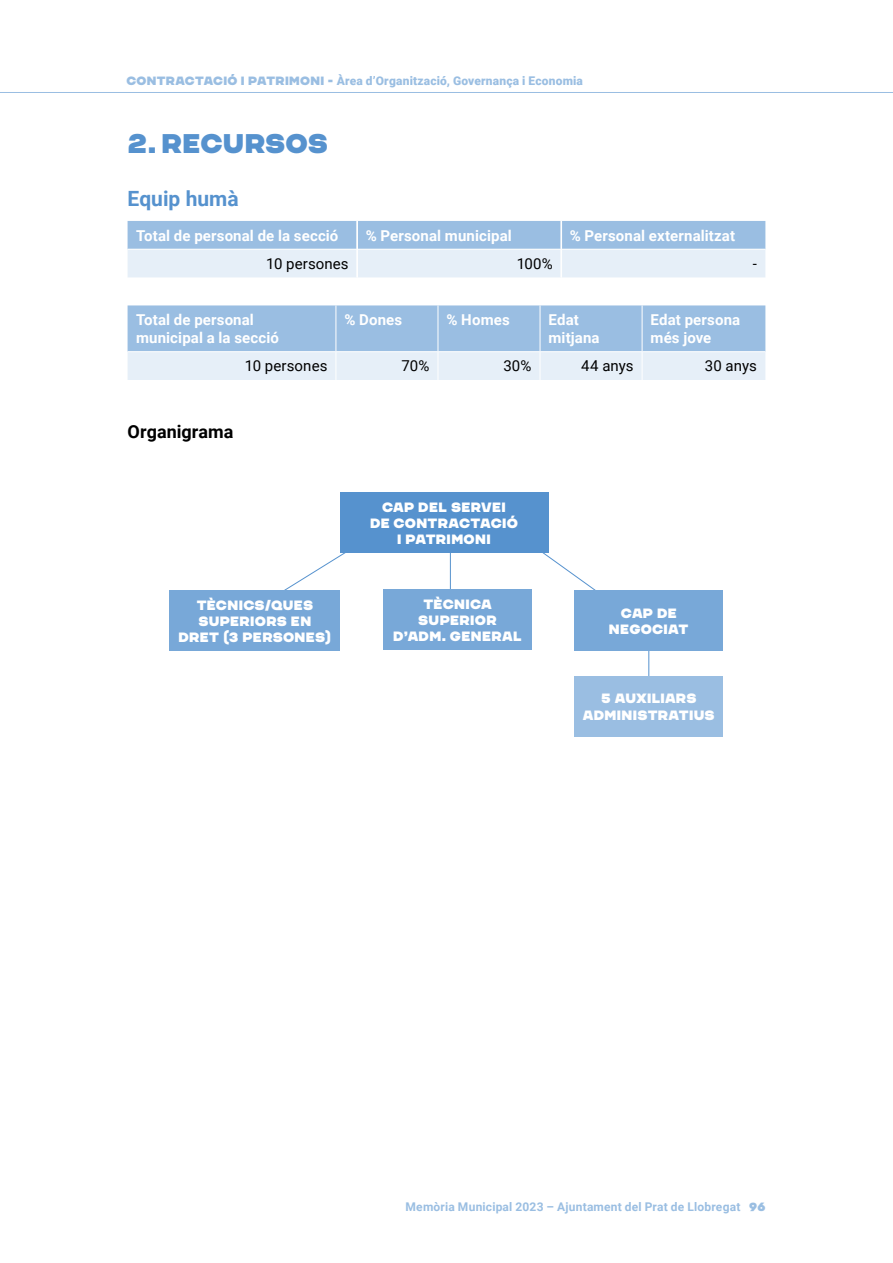
<style>
.page{position:relative;width:893px;height:1263px;background:#fff}
.page>*{position:absolute;margin:0;border:0;box-sizing:border-box;transform-origin:0 0}
.títol{font:27px "CHANEY";color:#5692ce}
.subitol{font:700 21px "Roboto";color:#5692ce}
.negretes{font:700 18px "Roboto";color:#000}
.pa_de_text{font:700 15px/18px "Roboto";letter-spacing:.01em;color:#fff}
.pa_de_text-2{font:15px "Roboto";letter-spacing:.005em;color:#000}
.pa_de_text-3{font:13.5px/16.2px "CHANEY";letter-spacing:.02em;color:#fff;text-align:center}
.t1{font:900 12px "Roboto";letter-spacing:.015em;color:#9abee2}
.t2{font:700 12px "Roboto";letter-spacing:.015em;color:#9abee2}
.s1{font-family:"CHANEY";font-weight:400}
.s2{font-weight:400;color:#fff}
</style>
<div class="page">
<hr style="left:0;top:92px;width:893px;height:1px;background:#9abee2">
<svg style="left:128px;top:221px;width:637px;height:56px;background:#c0d7ed"></svg>
<hr style="left:561px;top:249px;width:204px;height:1px;background:#fff">
<svg style="left:128px;top:305px;width:637px;height:75px;background:#b8d1ea"></svg>
<div style="left:340px;top:493px;width:208px;height:60px;background:#5692ce"></div>
<svg style="left:284px;top:553px;width:62px;height:37px"></svg>
<hr style="left:450px;top:551px;width:1px;height:45px;background:#5692ce">
<svg style="left:542px;top:549px;width:108px;height:127px"></svg>
<div style="left:170px;top:590px;width:170px;height:61px;background:#78a8d8"></div>
<div style="left:383px;top:589px;width:149px;height:60px;background:#78a8d8"></div>
<div style="left:574px;top:590px;width:149px;height:61px;background:#78a8d8"></div>
<div style="left:574px;top:676px;width:149px;height:60px;background:#9abee2"></div>
<p class="t1" style="left:126px;top:72px;width:458px"><span class="s1">CONTRACTACIÓ I PATRIMONI -</span> Àrea d’Organització, Governança i Economia</p>
<p class="títol" style="left:128px;top:127px;width:202px">2. RECURSOS</p>
<p class="subitol" style="left:128px;top:184px;width:113px">Equip humà</p>
<p class="pa_de_text" style="left:136px;top:226px;width:204px">Total de personal de la secció</p>
<p class="pa_de_text" style="left:366px;top:226px;width:148px">% Personal municipal</p>
<p class="pa_de_text" style="left:570px;top:226px;width:167px">% Personal externalitzat</p>
<p class="pa_de_text-2" style="left:266px;top:253px;width:84px">10 persones</p>
<p class="pa_de_text-2" style="left:517px;top:253px;width:38px">100%</p>
<p class="pa_de_text-2" style="left:753px;top:253px;width:6px">-</p>
<p class="pa_de_text" style="left:136px;top:310px;width:144px">Total de personal municipal a la secció</p>
<p class="pa_de_text" style="left:344px;top:310px;width:59px">% Dones</p>
<p class="pa_de_text" style="left:446px;top:310px;width:65px">% Homes</p>
<p class="pa_de_text" style="left:549px;top:310px;width:53px">Edat mitjana</p>
<p class="pa_de_text" style="left:651px;top:310px;width:91px">Edat persona més jove</p>
<p class="pa_de_text-2" style="left:245px;top:356px;width:84px">10 persones</p>
<p class="pa_de_text-2" style="left:402px;top:356px;width:29px">70%</p>
<p class="pa_de_text-2" style="left:503px;top:356px;width:30px">30%</p>
<p class="pa_de_text-2" style="left:581px;top:356px;width:54px">44 anys</p>
<p class="pa_de_text-2" style="left:705px;top:356px;width:53px">30 anys</p>
<p class="negretes" style="left:128px;top:419px;width:107px">Organigrama</p>
<p class="pa_de_text-3" style="left:370px;top:499px;width:149px">CAP DEL SERVEI<br>DE CONTRACTACIÓ<br>I PATRIMONI</p>
<p class="pa_de_text-3" style="left:179px;top:597px;width:154px">TÈCNICS/QUES<br>SUPERIORS EN<br>DRET (3 PERSONES)</p>
<p class="pa_de_text-3" style="left:393px;top:596px;width:130px">TÈCNICA<br>SUPERIOR<br>D’ADM. GENERAL</p>
<p class="pa_de_text-3" style="left:609px;top:605px;width:81px">CAP DE<br>NEGOCIAT</p>
<p class="pa_de_text-3" style="left:601px;top:691px;width:97px">5 AUXILIARS</p>
<p class="pa_de_text-3" style="left:583px;top:707px;width:133px">ADMINISTRATIUS</p>
<p class="t2" style="left:405px;top:1198px;width:361px">Memòria Municipal 2023 – Ajuntament del Prat de Llobregat <span class="s2">|</span> <span class="s1">96</span></p>
</div>
